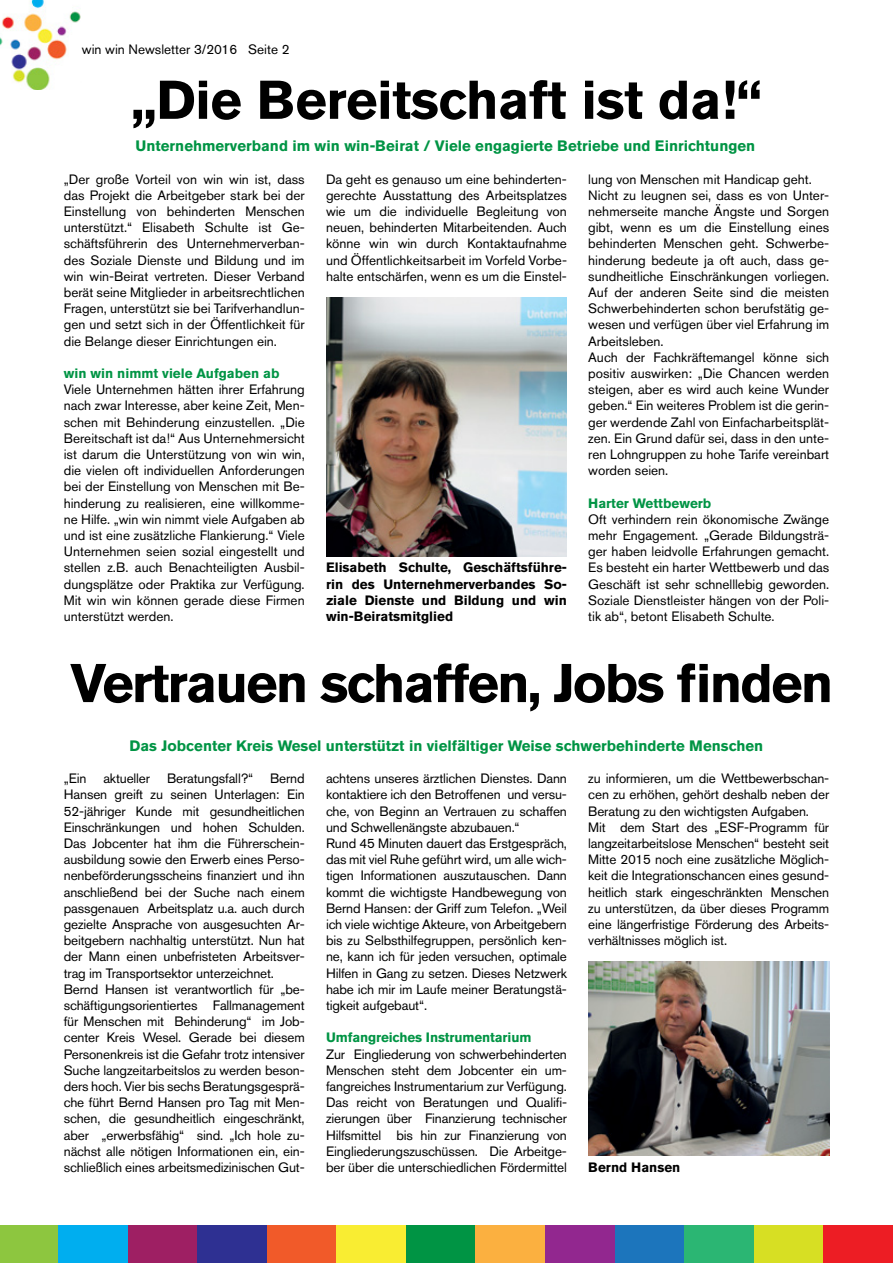
<style>
.page{position:relative;width:893px;height:1263px;background:#fff}
.page>*{position:absolute;margin:0;border:0;box-sizing:border-box;transform-origin:0 0}
.t1{font:700 54px "Akzidenz Grotesk Pro";letter-spacing:-.035em;color:#000}
.t2{font:700 54px "Akzidenz Grotesk Pro";letter-spacing:-.01em;color:#000}
.t3{font:700 15px "Akzidenz Grotesk Pro";color:#009444}
.t4{font:13.5px/16.2px "Akzidenz Grotesk Pro";letter-spacing:-.01em;color:#000;text-align:justify}
.t5{font:700 13.5px/16.2px "Akzidenz Grotesk Pro";color:#000;text-align:justify}
.t6{font:700 13.5px "Akzidenz Grotesk Pro";color:#009444}
</style>
<div class="page">
<div style="left:0;top:1225px;width:58px;height:38px;background:#8dc63f"></div>
<div style="left:58px;top:1225px;width:70px;height:38px;background:#00aeef"></div>
<div style="left:128px;top:1225px;width:69px;height:38px;background:#9e1f63"></div>
<div style="left:197px;top:1225px;width:70px;height:38px;background:#2e3092"></div>
<div style="left:267px;top:1225px;width:70px;height:38px;background:#f15a29"></div>
<div style="left:337px;top:1225px;width:69px;height:38px;background:#f9ed32"></div>
<div style="left:406px;top:1225px;width:70px;height:38px;background:#009444"></div>
<div style="left:476px;top:1225px;width:69px;height:38px;background:#fbb040"></div>
<div style="left:545px;top:1225px;width:70px;height:38px;background:#92278f"></div>
<div style="left:615px;top:1225px;width:69px;height:38px;background:#1c75bc"></div>
<div style="left:684px;top:1225px;width:70px;height:38px;background:#2bb673"></div>
<div style="left:754px;top:1225px;width:69px;height:38px;background:#d7df23"></div>
<div style="left:823px;top:1225px;width:70px;height:38px;background:#ed1d24"></div>
<img style="left:0;top:0;width:81px;height:89px">
<div style="left:69px;top:35px;width:20px;height:46px;background:#fff"></div>
<img style="left:326px;top:297px;width:241px;height:259px">
<img style="left:588px;top:961px;width:241px;height:195px">
<p class="t4" style="left:82px;top:41px;width:209px">win win Newsletter 3/2016 Seite 2</p>
<h1 class="t2" style="left:131px;top:65px;width:632px">„Die Bereitschaft ist da!“</h1>
<p class="t3" style="left:136px;top:136px;width:621px">Unternehmerverband im win win-Beirat / Viele engagierte Betriebe und Einrichtungen</p>
<p class="t4" style="left:64px;top:171px;width:242px">„Der große Vorteil von win win ist, dass das Projekt die Arbeitgeber stark bei der Einstellung von behinderten Menschen unterstützt.“ Elisabeth Schulte ist Ge&shy;schäftsführerin des Unternehmerverban&shy;des Soziale Dienste und Bildung und im win win-Beirat vertreten. Dieser Verband berät seine Mitglieder in arbeitsrechtlichen Fragen, unterstützt sie bei Tarifverhandlun&shy;gen und setzt sich in der Öffentlichkeit für die Belange dieser Einrichtungen ein.</p>
<p class="t6" style="left:64px;top:365px;width:217px">win win nimmt viele Aufgaben ab</p>
<p class="t4" style="left:64px;top:381px;width:242px">Viele Unternehmen hätten ihrer Erfahrung nach zwar Interesse, aber keine Zeit, Men&shy;schen mit Behinderung einzustellen. „Die Bereitschaft ist da!“ Aus Unternehmersicht ist darum die Unterstützung von win win, die vielen oft individuellen Anforderungen bei der Einstellung von Menschen mit Be&shy;hinderung zu realisieren, eine willkomme&shy;ne Hilfe. „win win nimmt viele Aufgaben ab und ist eine zusätzliche Flankierung.“ Viele Unternehmen seien sozial eingestellt und stellen z.B. auch Benachteiligten Ausbil&shy;dungsplätze oder Praktika zur Verfügung.<br>Mit win win können gerade diese Firmen unterstützt werden.</p>
<p class="t4" style="left:326px;top:171px;width:242px">Da geht es genauso um eine behinderten&shy;gerechte Ausstattung des Arbeitsplatzes wie um die individuelle Begleitung von neuen, behinderten Mitarbeitenden. Auch könne win win durch Kontaktaufnahme und Öffentlichkeitsarbeit im Vorfeld Vorbe&shy;halte entschärfen, wenn es um die Einstel-</p>
<p class="t4" style="left:588px;top:171px;width:242px;text-align:left">lung von Menschen mit Handicap geht.<br>Nicht zu leugnen sei, dass es von Unter&shy;nehmerseite manche Ängste und Sorgen gibt, wenn es um die Einstellung eines behinderten Menschen geht. Schwerbe&shy;hinderung bedeute ja oft auch, dass ge&shy;sundheitliche Einschränkungen vorliegen.<br>Auf der anderen Seite sind die meisten Schwerbehinderten schon berufstätig ge&shy;wesen und verfügen über viel Erfahrung im Arbeitsleben.<br>Auch der Fachkräftemangel könne sich positiv auswirken: „Die Chancen werden steigen, aber es wird auch keine Wunder geben.“ Ein weiteres Problem ist die gerin&shy;ger werdende Zahl von Einfacharbeitsplät&shy;zen. Ein Grund dafür sei, dass in den unte&shy;ren Lohngruppen zu hohe Tarife vereinbart worden seien.</p>
<p class="t6" style="left:588px;top:494px;width:125px">Harter Wettbewerb</p>
<p class="t4" style="left:588px;top:511px;width:242px">Oft verhindern rein ökonomische Zwänge mehr Engagement. „Gerade Bildungsträ&shy;ger haben leidvolle Erfahrungen gemacht.<br>Es besteht ein harter Wettbewerb und das Geschäft ist sehr schnelllebig geworden.<br>Soziale Dienstleister hängen von der Poli&shy;tik ab“, betont Elisabeth Schulte.</p>
<p class="t5" style="left:326px;top:559px;width:242px">Elisabeth Schulte, Geschäftsführe&shy;rin des Unternehmerverbandes So&shy;ziale Dienste und Bildung und win win-Beiratsmitglied</p>
<h1 class="t1" style="left:70px;top:648px;width:764px">Vertrauen schaffen, Jobs finden</h1>
<p class="t3" style="left:130px;top:736px;width:635px">Das Jobcenter Kreis Wesel unterstützt in vielfältiger Weise schwerbehinderte Menschen</p>
<p class="t4" style="left:64px;top:770px;width:24px">„Ein</p>
<p class="t4" style="left:103px;top:770px;width:48px">aktueller</p>
<p class="t4" style="left:167px;top:770px;width:88px">Beratungsfall?“</p>
<p class="t4" style="left:64px;top:770px;width:242px;text-align:left;text-indent:206px">Bernd Hansen greift zu seinen Unterlagen: Ein 52-jähriger Kunde mit gesundheitlichen Einschränkungen und hohen Schulden.<br>Das Jobcenter hat ihm die Führerschein&shy;ausbildung sowie den Erwerb eines Perso&shy;nenbeförderungsscheins finanziert und ihn anschließend bei der Suche nach einem passgenauen Arbeitsplatz u.a. auch durch gezielte Ansprache von ausgesuchten Ar&shy;beitgebern nachhaltig unterstützt. Nun hat der Mann einen unbefristeten Arbeitsver&shy;trag im Transportsektor unterzeichnet.<br>Bernd Hansen ist verantwortlich für „be&shy;schäftigungsorientiertes Fallmanagement für Menschen mit Behinderung“ im Job&shy;center Kreis Wesel. Gerade bei diesem Personenkreis ist die Gefahr trotz intensiver Suche langzeitarbeitslos zu werden beson&shy;ders hoch. Vier bis sechs Beratungsgesprä&shy;che führt Bernd Hansen pro Tag mit Men&shy;schen, die gesundheitlich eingeschränkt, aber „erwerbsfähig“ sind. „Ich hole zu&shy;nächst alle nötigen Informationen ein, ein&shy;schließlich eines arbeitsmedizinischen Gut-</p>
<p class="t4" style="left:326px;top:770px;width:242px;text-align:left">achtens unseres ärztlichen Dienstes. Dann kontaktiere ich den Betroffenen und versu&shy;che, von Beginn an Vertrauen zu schaffen und Schwellenängste abzubauen.“<br>Rund 45 Minuten dauert das Erstgespräch, das mit viel Ruhe geführt wird, um alle wich&shy;tigen Informationen auszutauschen. Dann kommt die wichtigste Handbewegung von Bernd Hansen: der Griff zum Telefon. „Weil ich viele wichtige Akteure, von Arbeitgebern bis zu Selbsthilfegruppen, persönlich ken&shy;ne, kann ich für jeden versuchen, optimale Hilfen in Gang zu setzen. Dieses Netzwerk habe ich mir im Laufe meiner Beratungstä&shy;tigkeit aufgebaut“.</p>
<p class="t6" style="left:326px;top:1029px;width:207px">Umfangreiches Instrumentarium</p>
<p class="t4" style="left:326px;top:1046px;width:242px">Zur Eingliederung von schwerbehinderten Menschen steht dem Jobcenter ein um&shy;fangreiches Instrumentarium zur Verfügung.<br>Das reicht von Beratungen und Qualifi&shy;zierungen über Finanzierung technischer Hilfsmittel bis hin zur Finanzierung von Eingliederungszuschüssen. Die Arbeitge&shy;ber über die unterschiedlichen Fördermittel</p>
<p class="t4" style="left:588px;top:770px;width:242px;text-align:left">zu informieren, um die Wettbewerbschan&shy;cen zu erhöhen, gehört deshalb neben der Beratung zu den wichtigsten Aufgaben.<br>Mit dem Start des „ESF-Programm für langzeitarbeitslose Menschen“ besteht seit Mitte 2015 noch eine zusätzliche Möglich&shy;keit die Integrationschancen eines gesund&shy;heitlich stark eingeschränkten Menschen zu unterstützen, da über dieses Programm eine längerfristige Förderung des Arbeits&shy;verhältnisses möglich ist.</p>
<p class="t5" style="left:588px;top:1159px;width:94px">Bernd Hansen</p>
</div>
